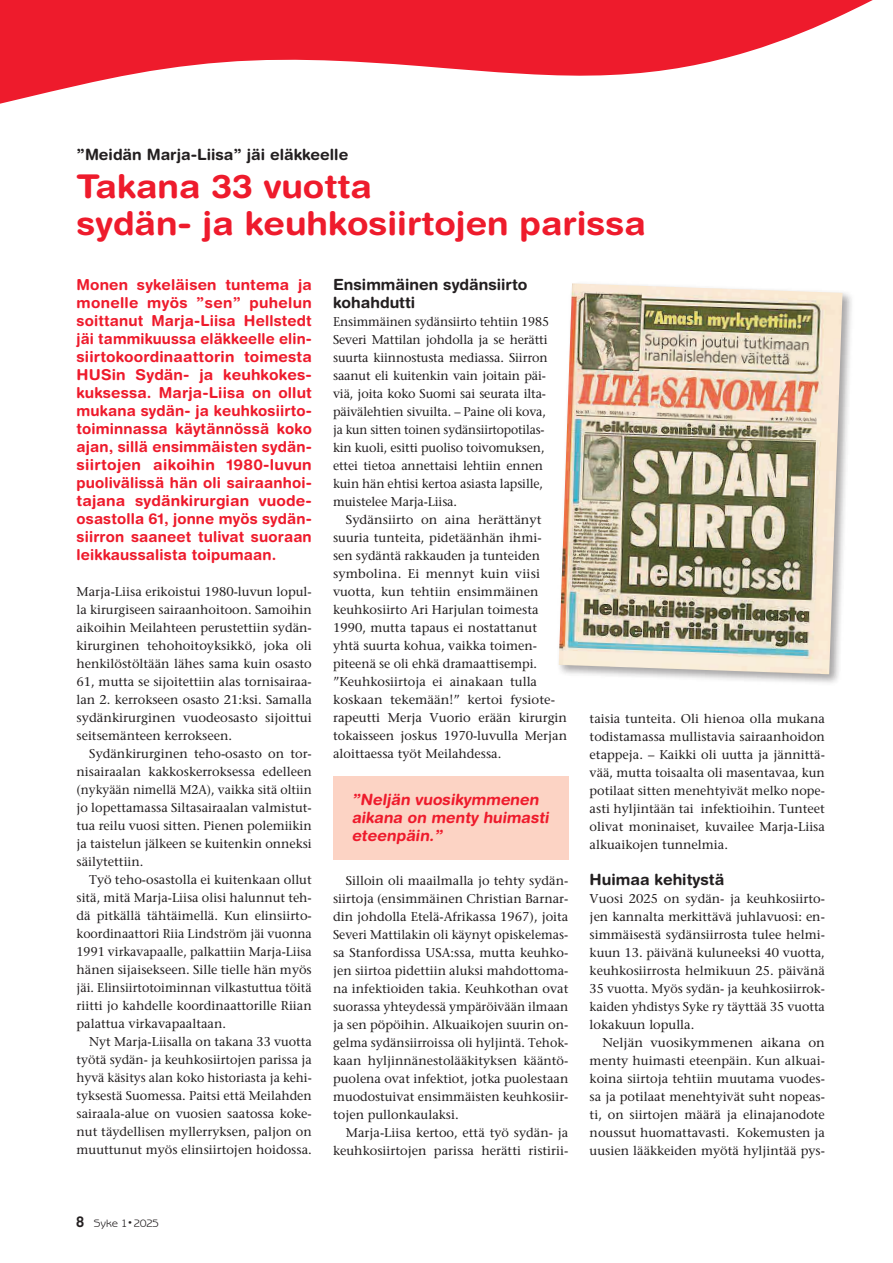
<style>
.page{position:relative;width:893px;height:1263px;background:#fff}
.page>*{position:absolute;margin:0;border:0;box-sizing:border-box;transform-origin:0 0}
.t1{font:700 32.85px/37.5px "Helvetica Rounded LT Std";color:#ee1b2c;scale:1.07 1}
.t2{font:700 15.45px/18px "Helvetica Rounded LT Std";color:#231f20}
.t3{font:700 15.45px/18px "Helvetica Rounded LT Std";color:#ee1b2c}
.t4{font:700 15px/18px "Helvetica Rounded LT Std";letter-spacing:.01em;color:#ee1b2c;text-align:justify}
.t5{font:500 12.75px/18px "Stone Serif Std";color:#231f20;text-align:justify}
.t6{font:500 12.75px/18px "Stone Serif Std";color:#231f20;text-align:justify;scale:1.04 1}
.t7{font:10.8px "Benguiat Gothic Std";letter-spacing:-.025em;color:#231f20;scale:1.05 1}
.s1{font-family:"Helvetica Rounded LT Std";font-weight:700;font-size:15px}
.s2{font-size:7.5px}
</style>
<div class="page">
<div style="left:556px;top:281px;width:298px;height:405px;background:#231f20;opacity:.4"></div>
<img style="left:559px;top:283px;width:283px;height:391px">
<div style="left:333px;top:776px;width:235px;height:83px;background:#fcd3c4"></div>
<svg style="left:0;top:0;width:873px;height:104px;fill:#ee1b2c"></svg>
<p class="t2" style="left:77px;top:145px;width:273px">”Meidän Marja-Liisa” jäi eläkkeelle</p>
<h1 class="t1" style="left:77px;top:167px;width:534px">Takana 33 vuotta<br>sydän- ja keuhkosiirtojen parissa</h1>
<p class="t4" style="left:77px;top:275px;width:237px">Monen sykeläisen tuntema ja monelle myös ”sen” puhelun soittanut Marja-Liisa Hellstedt jäi tammikuussa eläkkeelle elin&shy;siirtokoordinaattorin toimesta HUSin Sydän- ja keuhkokes&shy;kuksessa. Marja-Liisa on ollut mukana sydän- ja keuhkosiirto&shy;toiminnassa käytännössä koko ajan, sillä ensimmäisten sydän&shy;siirtojen aikoihin 1980-luvun puolivälissä hän oli sairaanhoi&shy;tajana sydänkirurgian vuode&shy;osastolla 61, jonne myös sydän&shy;siirron saaneet tulivat suoraan leikkaussalista toipumaan.</p>
<p class="t5" style="left:77px;top:582px;width:237px">Marja-Liisa erikoistui 1980-luvun lopul&shy;la kirurgiseen sairaanhoitoon. Samoihin aikoihin Meilahteen perustettiin sydän&shy;kirurginen tehohoitoyksikkö, joka oli henkilöstöltään lähes sama kuin osasto 61, mutta se sijoitettiin alas tornisairaa&shy;lan 2. kerrokseen osasto 21:ksi. Samalla sydänkirurginen vuodeosasto sijoittui seitsemänteen kerrokseen.</p>
<p class="t5" style="left:77px;top:744px;width:237px;text-indent:13px">Sydänkirurginen teho-osasto on tor&shy;nisairaalan kakkoskerroksessa edelleen (nykyään nimellä M2A), vaikka sitä oltiin jo lopettamassa Siltasairaalan valmistut&shy;tua reilu vuosi sitten. Pienen polemiikin ja taistelun jälkeen se kuitenkin onneksi säilytettiin.</p>
<p class="t5" style="left:77px;top:870px;width:237px;text-indent:13px">Työ teho-osastolla ei kuitenkaan ollut sitä, mitä Marja-Liisa olisi halunnut teh&shy;dä pitkällä tähtäimellä. Kun elinsiirto&shy;koordinaattori Riia Lindström jäi vuonna 1991 virkavapaalle, palkattiin Marja-Liisa hänen sijaisekseen. Sille tielle hän myös jäi. Elinsiirtotoiminnan vilkastuttua töitä riitti jo kahdelle koordinaattorille Riian palattua virkavapaaltaan.</p>
<p class="t5" style="left:77px;top:1032px;width:237px;text-indent:13px">Nyt Marja-Liisalla on takana 33 vuotta työtä sydän- ja keuhkosiirtojen parissa ja hyvä käsitys alan koko historiasta ja kehi&shy;tyksestä Suomessa. Paitsi että Meilahden sairaala-alue on vuosien saatossa koke&shy;nut täydellisen myllerryksen, paljon on muuttunut myös elinsiirtojen hoidossa.</p>
<p class="t2" style="left:333px;top:275px;width:196px">Ensimmäinen sydänsiirto kohahdutti</p>
<p class="t5" style="left:333px;top:312px;width:218px;text-align:left">Ensimmäinen sydänsiirto tehtiin 1985<br>Severi Mattilan johdolla ja se herätti suurta kiinnostusta mediassa. Siirron saanut eli kuitenkin vain joitain päi&shy;viä, joita koko Suomi sai seurata ilta&shy;päivälehtien sivuilta. – Paine oli kova, ja kun sitten toinen sydänsiirtopotilas&shy;kin kuoli, esitti puoliso toivomuksen, ettei tietoa annettaisi lehtiin ennen kuin hän ehtisi kertoa asiasta lapsille, muistelee Marja-Liisa.</p>
<p class="t5" style="left:333px;top:510px;width:235px;text-align:left;text-indent:13px">Sydänsiirto on aina herättänyt suuria tunteita, pidetäänhän ihmi-<br>sen sydäntä rakkauden ja tunteiden symbolina. Ei mennyt kuin viisi vuotta, kun tehtiin ensimmäinen keuhkosiirto Ari Harjulan toimesta 1990, mutta tapaus ei nostattanut<br>yhtä suurta kohua, vaikka toimen&shy;piteenä se oli ehkä dramaattisempi. ”Keuhkosiirtoja ei ainakaan tulla koskaan tekemään!” kertoi fysiote&shy;rapeutti Merja Vuorio erään kirurgin tokaisseen joskus 1970-luvulla Merjan aloittaessa työt Meilahdessa.</p>
<p class="t3" style="left:352px;top:790px;width:201px">”Neljän vuosikymmenen aikana on menty huimasti eteenpäin.”</p>
<p class="t5" style="left:333px;top:871px;width:237px;text-indent:13px">Silloin oli maailmalla jo tehty sydän&shy;siirtoja (ensimmäinen Christian Barnar&shy;din johdolla Etelä-Afrikassa 1967), joita Severi Mattilakin oli käynyt opiskelemas&shy;sa Stanfordissa USA:ssa, mutta keuhko&shy;jen siirtoa pidettiin aluksi mahdottoma&shy;na infektioiden takia. Keuhkothan ovat suorassa yhteydessä ympäröivään ilmaan ja sen pöpöihin. Alkuaikojen suurin on&shy;gelma sydänsiirroissa oli hyljintä. Tehok&shy;kaan hyljinnänestolääkityksen kääntö&shy;puolena ovat infektiot, jotka puolestaan muodostuivat ensimmäisten keuhkosiir&shy;tojen pullonkaulaksi.</p>
<p class="t5" style="left:333px;top:1123px;width:237px;text-align:right">Marja-Liisa kertoo, että työ sydän- ja keuhkosiirtojen parissa herätti ristirii-</p>
<p class="t5" style="left:590px;top:709px;width:237px">taisia tunteita. Oli hienoa olla mukana todistamassa mullistavia sairaanhoidon etappeja. – Kaikki oli uutta ja jännittä&shy;vää, mutta toisaalta oli masentavaa, kun potilaat sitten menehtyivät melko nope&shy;asti hyljintään tai infektioihin. Tunteet olivat moninaiset, kuvailee Marja-Liisa alkuaikojen tunnelmia.</p>
<p class="t2" style="left:590px;top:870px;width:136px">Huimaa kehitystä</p>
<p class="t5" style="left:590px;top:889px;width:237px">Vuosi 2025 on sydän- ja keuhkosiirto&shy;jen kannalta merkittävä juhlavuosi: en&shy;simmäisestä sydänsiirrosta tulee helmi&shy;kuun 13. päivänä kuluneeksi 40 vuotta, keuhkosiirrosta helmikuun 25. päivänä 35 vuotta. Myös sydän- ja keuhkosiirrok&shy;kaiden yhdistys Syke ry täyttää 35 vuotta lokakuun lopulla.</p>
<p class="t6" style="left:590px;top:1033px;width:228px;text-indent:13px">Neljän vuosikymmenen aikana on menty huimasti eteenpäin. Kun alkuai&shy;koina siirtoja tehtiin muutama vuodes&shy;sa ja potilaat menehtyivät suht nopeas&shy;ti, on siirtojen määrä ja elinajanodote noussut huomattavasti. Kokemusten ja uusien lääkkeiden myötä hyljintää pys-</p>
<p class="t7" style="left:76px;top:1217px;width:81px"><span class="s1">8</span> Syke 1<span class="s2">•</span> 2025</p>
</div>
